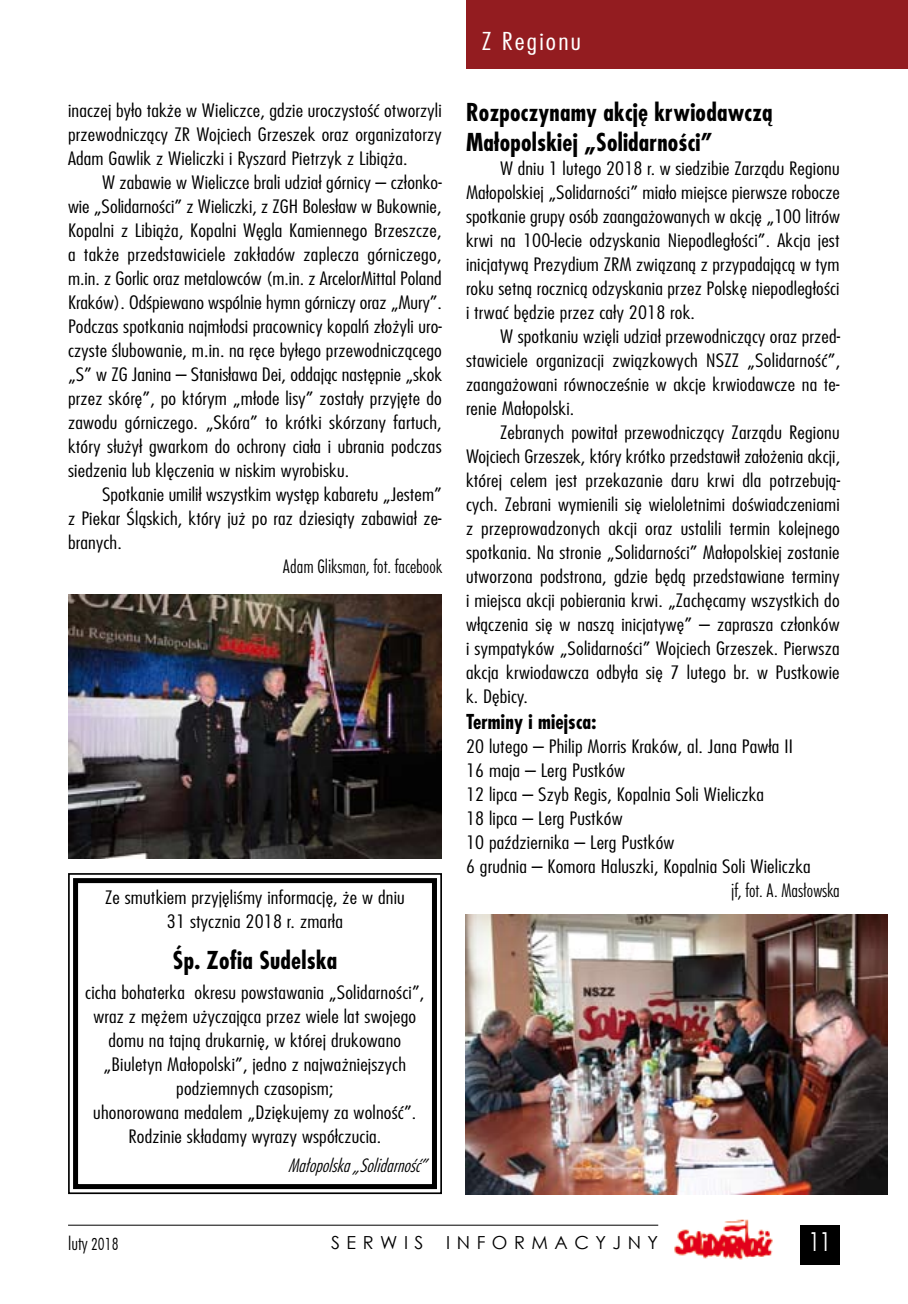
<style>
.page{position:relative;width:908px;height:1304px;background:#fff}
.page>*{position:absolute;margin:0;border:0;box-sizing:border-box;transform-origin:0 0}
.t1{font:28px "Futura Condensed Light Pl";color:#fff}
.t2{font:700 24px/30px "Fujiyama";letter-spacing:.01em;color:#000}
.t3{font:300 24px "Fujiyama";letter-spacing:.075em;color:#fff;scale:1.2 1}
.t4{font:700 20px "Fujiyama";letter-spacing:.01em;color:#000}
.t5{font:300 18px/24px "Fujiyama";letter-spacing:.01em;color:#000;text-align:justify;scale:1.2 1}
.t6{font:18px "Futura Lt Cn PL";color:#000}
.t7{font:italic 18px "Futura Lt Cn PL";color:#000}
.t8{font:18px "Century Gothic";letter-spacing:.36em;color:#000}
.s1{font-family:"Futura Condensed Light Pl"}
</style>
<div class="page">
<div style="left:799px;top:1225px;width:40px;height:39px;background:#000"></div>
<hr style="left:68px;top:1225px;width:590px;height:1px;background:#000">
<img style="left:674px;top:1219px;width:99px;height:41px">
<div style="left:466px;top:0;width:441px;height:68px;background:#931c20"></div>
<img style="left:68px;top:595px;width:374px;height:263px">
<svg style="left:68px;top:873px;width:374px;height:322px"></svg>
<div style="left:73px;top:878px;width:364px;height:311px;border:5px solid #000"></div>
<img style="left:465px;top:914px;width:421px;height:280px">
<p class="t5" style="left:68px;top:98px;width:313px">inaczej było także w Wieliczce, gdzie uroczystość otworzyli przewodniczący ZR Wojciech Grzeszek oraz organizatorzy Adam Gawlik z Wieliczki i Ryszard Pietrzyk z Libiąża.</p>
<p class="t5" style="left:68px;top:170px;width:313px;text-indent:34px">W zabawie w Wieliczce brali udział górnicy – członko&shy;wie „Solidarności” z Wieliczki, z ZGH Bolesław w Bukownie, Kopalni z Libiąża, Kopalni Węgla Kamiennego Brzeszcze, a także przedstawiciele zakładów zaplecza górniczego, m.in. z Gorlic oraz metalowców (m.in. z ArcelorMittal Poland Kraków). Odśpiewano wspólnie hymn górniczy oraz „Mury”.<br>Podczas spotkania najmłodsi pracownicy kopalń złożyli uro&shy;czyste ślubowanie, m.in. na ręce byłego przewodniczącego „S” w ZG Janina – Stanisława Dei, oddając następnie „skok przez skórę”, po którym „młode lisy” zostały przyjęte do zawodu górniczego. „Skóra” to krótki skórzany fartuch, który służył gwarkom do ochrony ciała i ubrania podczas siedzenia lub klęczenia w niskim wyrobisku.</p>
<p class="t5" style="left:68px;top:482px;width:313px;text-indent:34px">Spotkanie umilił wszystkim występ kabaretu „Jestem” z Piekar Śląskich, który już po raz dziesiąty zabawiał ze&shy;branych.</p>
<p class="t6" style="left:283px;top:555px;width:161px">Adam Gliksman, fot. facebook</p>
<p class="t5" style="left:105px;top:884px;width:251px;text-align:center">Ze smutkiem przyjęliśmy informację, że w dniu<br>31 stycznia 2018 r. zmarła</p>
<h2 class="t2" style="left:173px;top:945px;width:166px">Śp. Zofia Sudelska</h2>
<p class="t5" style="left:85px;top:979px;width:284px;text-align:center">cicha bohaterka okresu powstawania „Solidarności”, wraz z mężem użyczająca przez wiele lat swojego domu na tajną drukarnię, w której drukowano „Biuletyn Małopolski”, jedno z najważniejszych podziemnych czasopism;<br>uhonorowana medalem „Dziękujemy za wolność”.<br>Rodzinie składamy wyrazy współczucia.</p>
<p class="t7" style="left:288px;top:1154px;width:145px">Małopolska„Solidarność”</p>
<h2 class="t3" style="left:481px;top:26px;width:84px">Z Regionu</h2>
<h2 class="t2" style="left:466px;top:97px;width:308px">Rozpoczynamy akcję krwiodawczą<br>Małopolskiej „Solidarności”</h2>
<p class="t5" style="left:466px;top:156px;width:313px;text-indent:34px">W dniu 1 lutego 2018 r. w siedzibie Zarządu Regionu Małopolskiej „Solidarności” miało miejsce pierwsze robocze spotkanie grupy osób zaangażowanych w akcję „100 litrów krwi na 100-lecie odzyskania Niepodległości”. Akcja jest inicjatywą Prezydium ZRM związaną z przypadającą w tym roku setną rocznicą odzyskania przez Polskę niepodległości i trwać będzie przez cały 2018 rok.</p>
<p class="t5" style="left:466px;top:324px;width:313px;text-indent:34px">W spotkaniu wzięli udział przewodniczący oraz przed&shy;stawiciele organizacji związkowych NSZZ „Solidarność”, zaangażowani równocześnie w akcje krwiodawcze na te&shy;renie Małopolski.</p>
<p class="t5" style="left:466px;top:420px;width:313px;text-indent:34px">Zebranych powitał przewodniczący Zarządu Regionu Wojciech Grzeszek, który krótko przedstawił założenia akcji, której celem jest przekazanie daru krwi dla potrzebują&shy;cych. Zebrani wymienili się wieloletnimi doświadczeniami z przeprowadzonych akcji oraz ustalili termin kolejnego spotkania. Na stronie „Solidarności” Małopolskiej zostanie utworzona podstrona, gdzie będą przedstawiane terminy i miejsca akcji pobierania krwi. „Zachęcamy wszystkich do włączenia się w naszą inicjatywę” – zaprasza członków i sympatyków „Solidarności” Wojciech Grzeszek. Pierwsza akcja krwiodawcza odbyła się 7 lutego br. w Pustkowie k. Dębicy.</p>
<p class="t4" style="left:466px;top:709px;width:132px">Terminy i miejsca:</p>
<p class="t5" style="left:466px;top:734px;width:289px;text-align:left">20 lutego – Philip Morris Kraków, al. Jana Pawła II 16 maja – Lerg Pustków<br>12 lipca – Szyb Regis, Kopalnia Soli Wieliczka<br>18 lipca – Lerg Pustków<br>10 października – Lerg Pustków<br>6 grudnia – Komora Haluszki, Kopalnia Soli Wieliczka</p>
<p class="t6" style="left:730px;top:879px;width:110px">jf, fot. A. Masłowska</p>
<p class="t6" style="left:68px;top:1232px;width:52px">luty <span class="s1">2018</span></p>
<p class="t8" style="left:331px;top:1230px;width:94px">SERWIS</p>
<p class="t8" style="left:446px;top:1230px;width:213px">INFORMACYJNY</p>
<h1 class="t1" style="left:809px;top:1226px;width:23px">11</h1>
</div>
